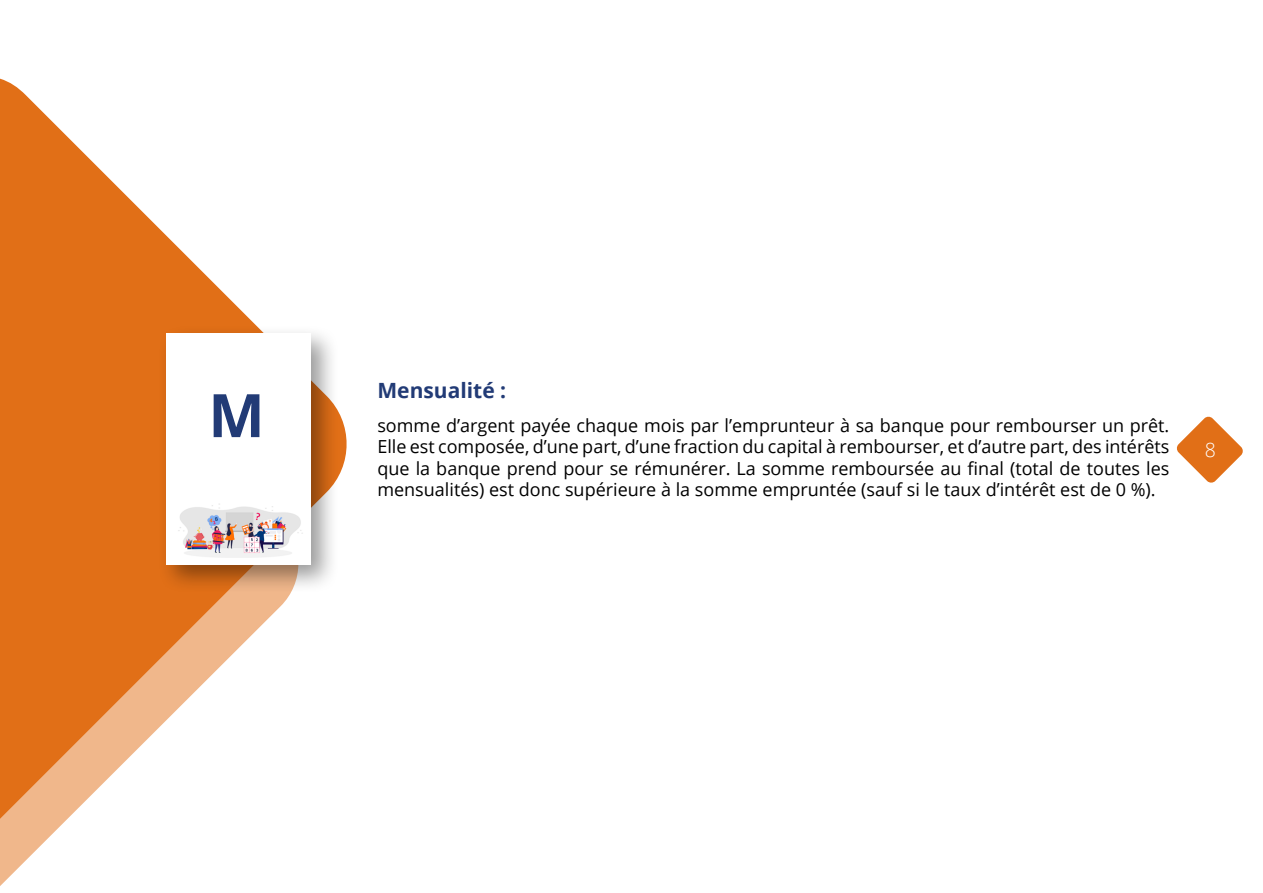
<style>
.page{position:relative;width:1263px;height:893px;background:#fff}
.page>*{position:absolute;margin:0;border:0;box-sizing:border-box;transform-origin:0 0}
.t1{font:700 60px "Open Sans";color:#223b76}
.t2{font:700 21px "Open Sans";color:#223b76}
.t3{font:300 19.5px "Open Sans";color:#fff}
.t4{font:18px/21.6px "Open Sans";color:#000;text-align:justify}
</style>
<div class="page">
<svg style="left:0;top:819px;width:67px;height:67px"></svg>
<svg style="left:0;top:79px;width:347px;height:740px"></svg>
<div style="left:158px;top:324px;width:182px;height:270px;background:#000;opacity:.4"></div>
<div style="left:166px;top:333px;width:144px;height:231px;background:#fff"></div>
<img style="left:178px;top:503px;width:125px;height:55px">
<svg style="left:1176px;top:416px;width:67px;height:67px"></svg>
<p class="t1" style="left:208px;top:373px;width:58px">M</p>
<p class="t2" style="left:377px;top:375px;width:130px">Mensualité :</p>
<p class="t4" style="left:377px;top:414px;width:793px">somme d’argent payée chaque mois par l’emprunteur à sa banque pour rembourser un prêt.<br>Elle est composée, d’une part, d’une fraction du capital à rembourser, et d’autre part, des intérêts que la banque prend pour se rémunérer. La somme remboursée au final (total de toutes les mensualités) est donc supérieure à la somme empruntée (sauf si le taux d’intérêt est de 0 %).</p>
<p class="t3" style="left:1205px;top:436px;width:13px">8</p>
</div>
